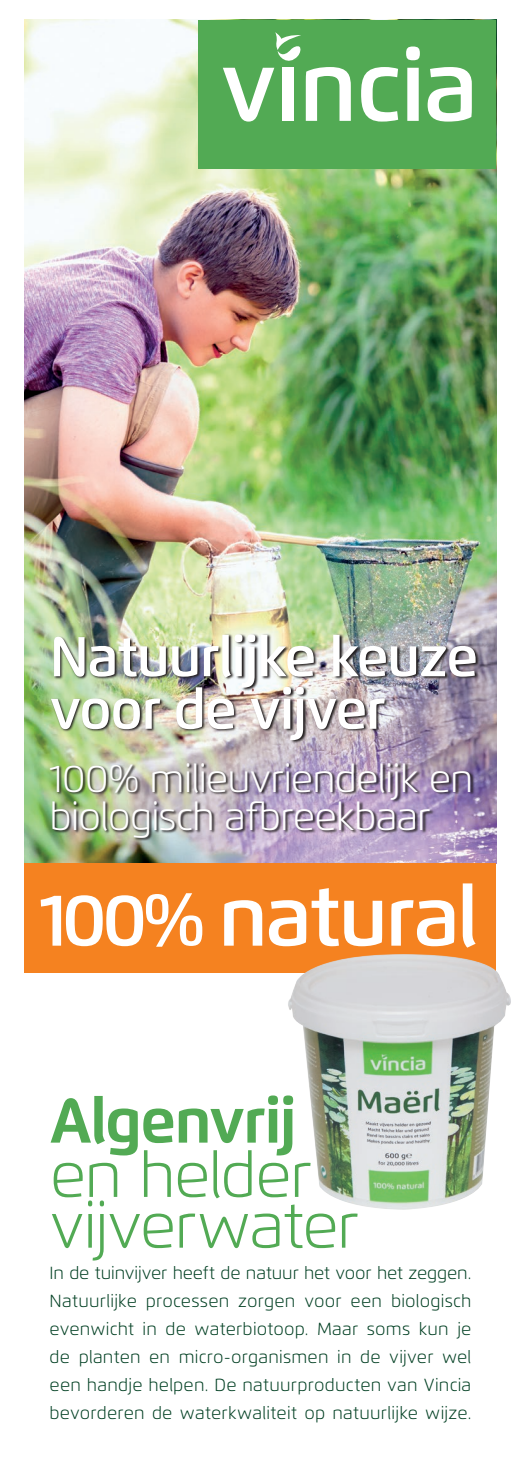
<style>
.page{position:relative;width:521px;height:1469px;background:#fff}
.page>*{position:absolute;margin:0;border:0;box-sizing:border-box;transform-origin:0 0}
.sfeer_heading{font:600 84px "Flexo";letter-spacing:-.03em;color:#fff}
.sfeer_heading-2{font:300 63px "Flexo";letter-spacing:-.025em;color:#52aa54}
.sfeer_heading-3{font:700 63px "Flexo";letter-spacing:-.03em;color:#52aa54}
.sfeer_heading-4{font:600 56px/52.5px "Flexo";letter-spacing:-.03em;color:#fff}
.sfeer_heading-5{font:300 38.5px/38.5px "Flexo";letter-spacing:-.02em;color:#fff}
.sfeer_heading-6{font:300 17.5px/28px "Flexo";letter-spacing:.01em;color:#003f22;text-align:justify}
.s1{font-size:73.5px}
</style>
<div class="page">
<img style="left:25px;top:20px;width:471px;height:843px">
<img style="left:50px;top:633px;width:429px;height:208px">
<div style="left:198px;top:20px;width:298px;height:149px;background:#52aa54"></div>
<svg style="left:223px;top:32px;width:128px;height:90px"></svg>
<svg style="left:361px;top:67px;width:37px;height:55px"></svg>
<svg style="left:406px;top:46px;width:14px;height:75px"></svg>
<svg style="left:428px;top:67px;width:44px;height:55px"></svg>
<div style="left:25px;top:863px;width:471px;height:109px;background:#f58220"></div>
<img style="left:288px;top:954px;width:223px;height:255px">
<p class="sfeer_heading-4" style="left:50px;top:630px;width:430px">Natuurlijke keuze voor de vijver</p>
<p class="sfeer_heading-5" style="left:50px;top:759px;width:425px">100% milieuvriendelijk en biologisch afbreekbaar</p>
<p class="sfeer_heading" style="left:40px;top:865px;width:440px"><span class="s1">100%</span> natural</p>
<p class="sfeer_heading-3" style="left:50px;top:1082px;width:249px">Algenvrij</p>
<p class="sfeer_heading-2" style="left:50px;top:1136px;width:264px">en helder</p>
<p class="sfeer_heading-2" style="left:50px;top:1187px;width:311px">vijverwater</p>
<p class="sfeer_heading-6" style="left:50px;top:1259px;width:423px">In de tuinvijver heeft de natuur het voor het zeggen.<br>Natuurlijke processen zorgen voor een biologisch evenwicht in de waterbiotoop. Maar soms kun je de planten en micro-organismen in de vijver wel een handje helpen. De natuurproducten van Vincia bevorderen de waterkwaliteit op natuurlijke wijze.</p>
</div>
